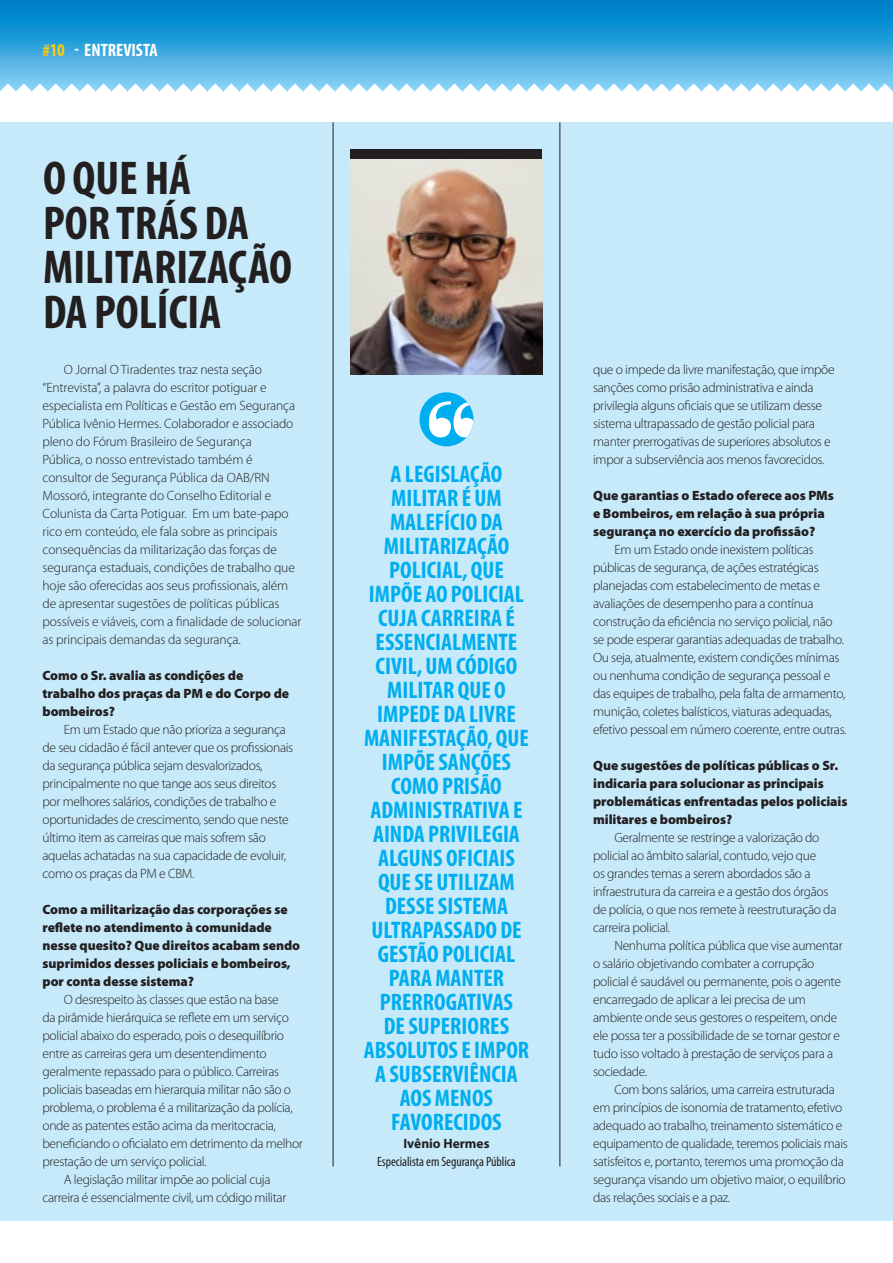
<style>
.page{position:relative;width:893px;height:1263px;background:#fff}
.page>*{position:absolute;margin:0;border:0;box-sizing:border-box;transform-origin:0 0}
.t1{font:700 condensed 47.7px/44.7px "Myriad Pro";color:#231f20}
.t2{font:700 condensed 24px/24px "Myriad Pro";color:#00aeef;text-align:center}
.t3{font:700 condensed 18px "Myriad Pro";color:#fff}
.Corpo_TXT{font:300 13.5px/18px "Myriad Pro";letter-spacing:-.025em;color:#231f20}
.Entrevista_pergunta{font:900 13.5px/18px "Myriad Pro";letter-spacing:-.005em;color:#231f20}
.Olho_Assinatura_Ref{font:condensed 13.5px "Myriad Pro";letter-spacing:-.005em;color:#231f20}
.Olho_Assinatura_Nome{font:700 13.5px "Myriad Pro";color:#231f20}
.s1{color:#feca0a}
</style>
<div class="page">
<svg style="left:0;top:0;width:893px;height:83px;background:#2fa0da"></svg>
<svg style="left:0;top:83px;width:893px;height:9px"></svg>
<div style="left:0;top:122px;width:893px;height:1098px;background:#c6eafa"></div>
<img style="left:351px;top:158px;width:191px;height:216px">
<hr style="left:333px;top:122px;width:1px;height:1044px;background:#231f20">
<hr style="left:559px;top:122px;width:1px;height:1044px;background:#231f20">
<div style="left:351px;top:149px;width:191px;height:9px;background:#231f20"></div>
<div style="left:419px;top:392px;width:54px;height:54px;background:#00aeef;border-radius:50%"></div>
<svg style="left:429px;top:401px;width:44px;height:36px"></svg>
<p class="t3" style="left:43px;top:39px;width:117px"><span class="s1">#10</span> - ENTREVISTA</p>
<p class="t1" style="left:43px;top:155px;width:251px">O QUE HÁ<br>POR TRÁS DA<br>MILITARIZAÇÃO<br>DA POLÍCIA</p>
<p class="Corpo_TXT" style="left:43px;top:361px;width:260px;text-indent:21px">O Jornal O Tiradentes traz nesta seção “Entrevista”, a palavra do escritor potiguar e especialista em Políticas e Gestão em Segurança Pública Ivênio Hermes. Colaborador e associado pleno do Fórum Brasileiro de Segurança<br>Pública, o nosso entrevistado também é consultor de Segurança Pública da OAB/RN Mossoró, integrante do Conselho Editorial e Colunista da Carta Potiguar. Em um bate-papo rico em conteúdo, ele fala sobre as principais consequências da militarização das forças de segurança estaduais, condições de trabalho que hoje são oferecidas aos seus profissionais, além de apresentar sugestões de políticas públicas possíveis e viáveis, com a finalidade de solucionar as principais demandas da segurança.</p>
<p class="Entrevista_pergunta" style="left:43px;top:667px;width:248px">Como o Sr. avalia as condições de trabalho dos praças da PM e do Corpo de bombeiros?</p>
<p class="Corpo_TXT" style="left:43px;top:721px;width:252px;text-indent:21px">Em um Estado que não prioriza a segurança de seu cidadão é fácil antever que os profissionais da segurança pública sejam desvalorizados, principalmente no que tange aos seus direitos por melhores salários, condições de trabalho e oportunidades de crescimento, sendo que neste último item as carreiras que mais sofrem são aquelas achatadas na sua capacidade de evoluir, como os praças da PM e CBM.</p>
<p class="Entrevista_pergunta" style="left:43px;top:901px;width:259px">Como a militarização das corporações se reflete no atendimento à comunidade nesse quesito? Que direitos acabam sendo suprimidos desses policiais e bombeiros, por conta desse sistema?</p>
<p class="Corpo_TXT" style="left:43px;top:991px;width:262px;text-indent:21px">O desrespeito às classes que estão na base<br>da pirâmide hierárquica se reflete em um serviço policial abaixo do esperado, pois o desequilíbrio entre as carreiras gera um desentendimento geralmente repassado para o público. Carreiras policiais baseadas em hierarquia militar não são o problema, o problema é a militarização da polícia, onde as patentes estão acima da meritocracia, beneficiando o oficialato em detrimento da melhor prestação de um serviço policial.</p>
<p class="Corpo_TXT" style="left:43px;top:1171px;width:245px;text-align:center">A legislação militar impõe ao policial cuja carreira é essencialmente civil, um código militar</p>
<p class="t2" style="left:364px;top:462px;width:167px">A LEGISLAÇÃO<br>MILITAR É UM<br>MALEFÍCIO DA<br>MILITARIZAÇÃO<br>POLICIAL, QUE<br>IMPÕE AO POLICIAL<br>CUJA CARREIRA É<br>ESSENCIALMENTE<br>CIVIL, UM CÓDIGO<br>MILITAR QUE O<br>IMPEDE DA LIVRE<br>MANIFESTAÇÃO, QUE<br>IMPÕE SANÇÕES<br>COMO PRISÃO<br>ADMINISTRATIVA E<br>AINDA PRIVILEGIA<br>ALGUNS OFICIAIS<br>QUE SE UTILIZAM<br>DESSE SISTEMA<br>ULTRAPASSADO DE<br>GESTÃO POLICIAL<br>PARA MANTER<br>PRERROGATIVAS<br>DE SUPERIORES<br>ABSOLUTOS E IMPOR<br>A SUBSERVIÊNCIA<br>AOS MENOS<br>FAVORECIDOS</p>
<p class="Olho_Assinatura_Nome" style="left:403px;top:1135px;width:88px">Ivênio Hermes</p>
<p class="Olho_Assinatura_Ref" style="left:377px;top:1154px;width:140px">Especialista em Segurança Pública</p>
<p class="Corpo_TXT" style="left:593px;top:360px;width:243px">que o impede da livre manifestação, que impõe sanções como prisão administrativa e ainda privilegia alguns oficiais que se utilizam desse sistema ultrapassado de gestão policial para manter prerrogativas de superiores absolutos e impor a subserviência aos menos favorecidos.</p>
<p class="Entrevista_pergunta" style="left:593px;top:486px;width:242px">Que garantias o Estado oferece aos PMs e Bombeiros, em relação à sua própria segurança no exercício da profissão?</p>
<p class="Corpo_TXT" style="left:593px;top:540px;width:255px;text-indent:21px">Em um Estado onde inexistem políticas públicas de segurança, de ações estratégicas planejadas com estabelecimento de metas e avaliações de desempenho para a contínua construção da eficiência no serviço policial, não se pode esperar garantias adequadas de trabalho.<br>Ou seja, atualmente, existem condições mínimas ou nenhuma condição de segurança pessoal e das equipes de trabalho, pela falta de armamento, munição, coletes balísticos, viaturas adequadas, efetivo pessoal em número coerente, entre outras.</p>
<p class="Entrevista_pergunta" style="left:593px;top:756px;width:256px">Que sugestões de políticas públicas o Sr. indicaria para solucionar as principais problemáticas enfrentadas pelos policiais militares e bombeiros?</p>
<p class="Corpo_TXT" style="left:593px;top:828px;width:245px;text-indent:21px">Geralmente se restringe a valorização do policial ao âmbito salarial, contudo, vejo que<br>os grandes temas a serem abordados são a infraestrutura da carreira e a gestão dos órgãos de polícia, o que nos remete à reestruturação da carreira policial.</p>
<p class="Corpo_TXT" style="left:593px;top:936px;width:251px;text-indent:21px">Nenhuma política pública que vise aumentar o salário objetivando combater a corrupção policial é saudável ou permanente, pois o agente encarregado de aplicar a lei precisa de um ambiente onde seus gestores o respeitem, onde ele possa ter a possibilidade de se tornar gestor e tudo isso voltado à prestação de serviços para a sociedade.</p>
<p class="Corpo_TXT" style="left:593px;top:1080px;width:256px;text-indent:21px">Com bons salários, uma carreira estruturada em princípios de isonomia de tratamento, efetivo adequado ao trabalho, treinamento sistemático e equipamento de qualidade, teremos policiais mais satisfeitos e, portanto, teremos uma promoção da segurança visando um objetivo maior, o equilíbrio das relações sociais e a paz.</p>
</div>
